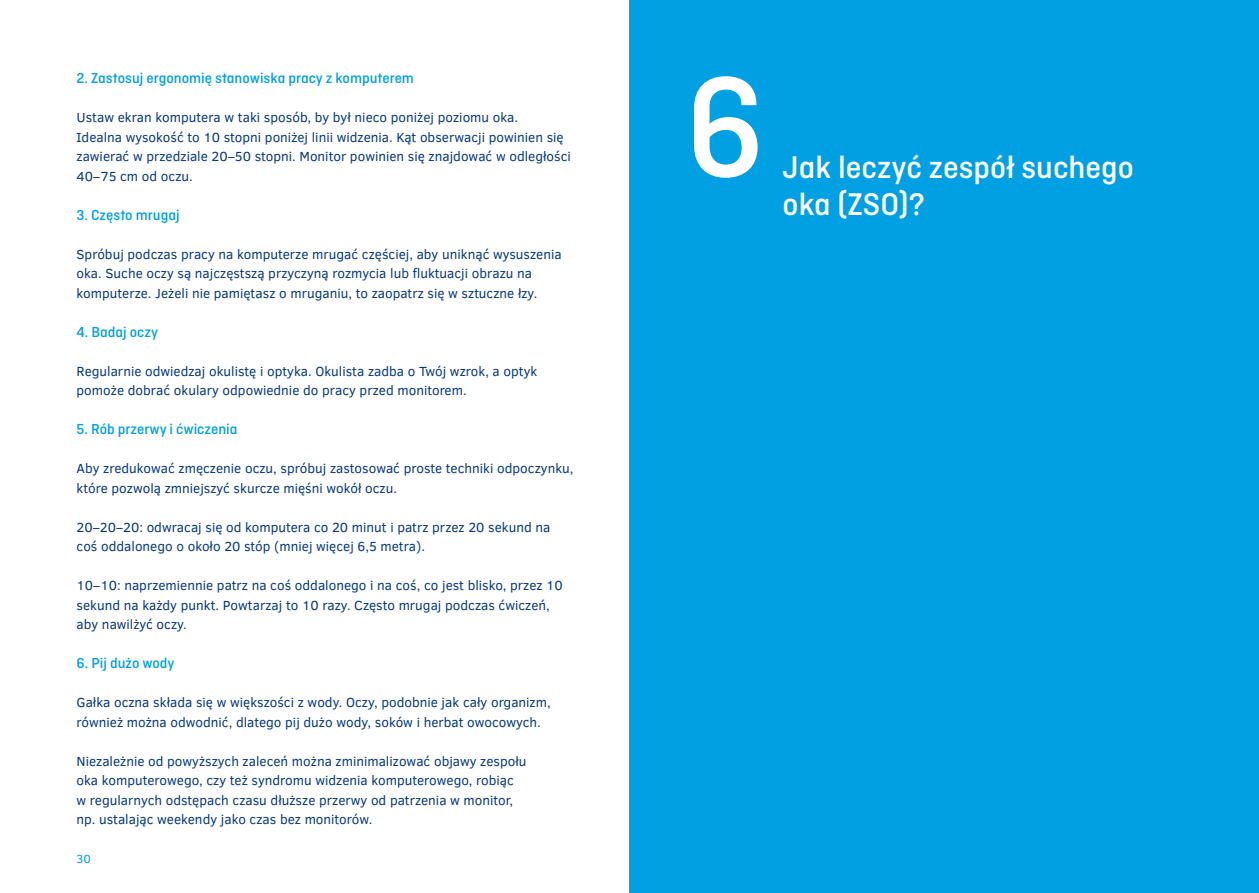
<style>
.page{position:relative;width:1259px;height:893px;background:#fff}
.page>*{position:absolute;margin:0;border:0;box-sizing:border-box;transform-origin:0 0}
.t1{font:500 150px "Ciutadella";color:#fff}
.t2{font:500 33px/37.5px "Ciutadella";color:#fff}
.t3{font:500 15.3px "Ciutadella";color:#00a0e3}
.t4{font:13.5px/19.5px "Clear Sans";color:#06377d}
.t5{font:12px "Clear Sans";color:#00a0e3}
</style>
<div class="page">
<div style="left:629px;top:0;width:630px;height:893px;background:#00a0e3"></div>
<p class="t3" style="left:77px;top:72px;width:339px">2. Zastosuj ergonomię stanowiska pracy z komputerem</p>
<p class="t4" style="left:77px;top:108px;width:496px">Ustaw ekran komputera w taki sposób, by był nieco poniżej poziomu oka.<br>Idealna wysokość to 10 stopni poniżej linii widzenia. Kąt obserwacji powinien się zawierać w przedziale 20–50 stopni. Monitor powinien się znajdować w odległości 40–75 cm od oczu.</p>
<p class="t3" style="left:77px;top:208px;width:104px">3. Często mrugaj</p>
<p class="t4" style="left:77px;top:244px;width:487px">Spróbuj podczas pracy na komputerze mrugać częściej, aby uniknąć wysuszenia oka. Suche oczy są najczęstszą przyczyną rozmycia lub fluktuacji obrazu na komputerze. Jeżeli nie pamiętasz o mruganiu, to zaopatrz się w sztuczne łzy.</p>
<p class="t3" style="left:77px;top:325px;width:83px">4. Badaj oczy</p>
<p class="t4" style="left:77px;top:361px;width:462px">Regularnie odwiedzaj okulistę i optyka. Okulista zadba o Twój wzrok, a optyk pomoże dobrać okulary odpowiednie do pracy przed monitorem.</p>
<p class="t3" style="left:77px;top:423px;width:162px">5. Rób przerwy i ćwiczenia</p>
<p class="t4" style="left:77px;top:459px;width:498px">Aby zredukować zmęczenie oczu, spróbuj zastosować proste techniki odpoczynku, które pozwolą zmniejszyć skurcze mięśni wokół oczu.</p>
<p class="t4" style="left:77px;top:517px;width:475px">20–20–20: odwracaj się od komputera co 20 minut i patrz przez 20 sekund na coś oddalonego o około 20 stóp (mniej więcej 6,5 metra).</p>
<p class="t4" style="left:77px;top:576px;width:488px">10–10: naprzemiennie patrz na coś oddalonego i na coś, co jest blisko, przez 10 sekund na każdy punkt. Powtarzaj to 10 razy. Często mrugaj podczas ćwiczeń, aby nawilżyć oczy.</p>
<p class="t3" style="left:77px;top:657px;width:100px">6. Pij dużo wody</p>
<p class="t4" style="left:77px;top:693px;width:476px">Gałka oczna składa się w większości z wody. Oczy, podobnie jak cały organizm, również można odwodnić, dlatego pij dużo wody, soków i herbat owocowych.</p>
<p class="t4" style="left:77px;top:751px;width:451px">Niezależnie od powyższych zaleceń można zminimalizować objawy zespołu oka komputerowego, czy też syndromu widzenia komputerowego, robiąc w regularnych odstępach czasu dłuższe przerwy od patrzenia w monitor, np. ustalając weekendy jako czas bez monitorów.</p>
<p class="t5" style="left:77px;top:852px;width:16px">30</p>
<h1 class="t1" style="left:685px;top:62px;width:82px">6</h1>
<h2 class="t2" style="left:782px;top:149px;width:353px">Jak leczyć zespół suchego oka (ZSO)?</h2>
</div>
